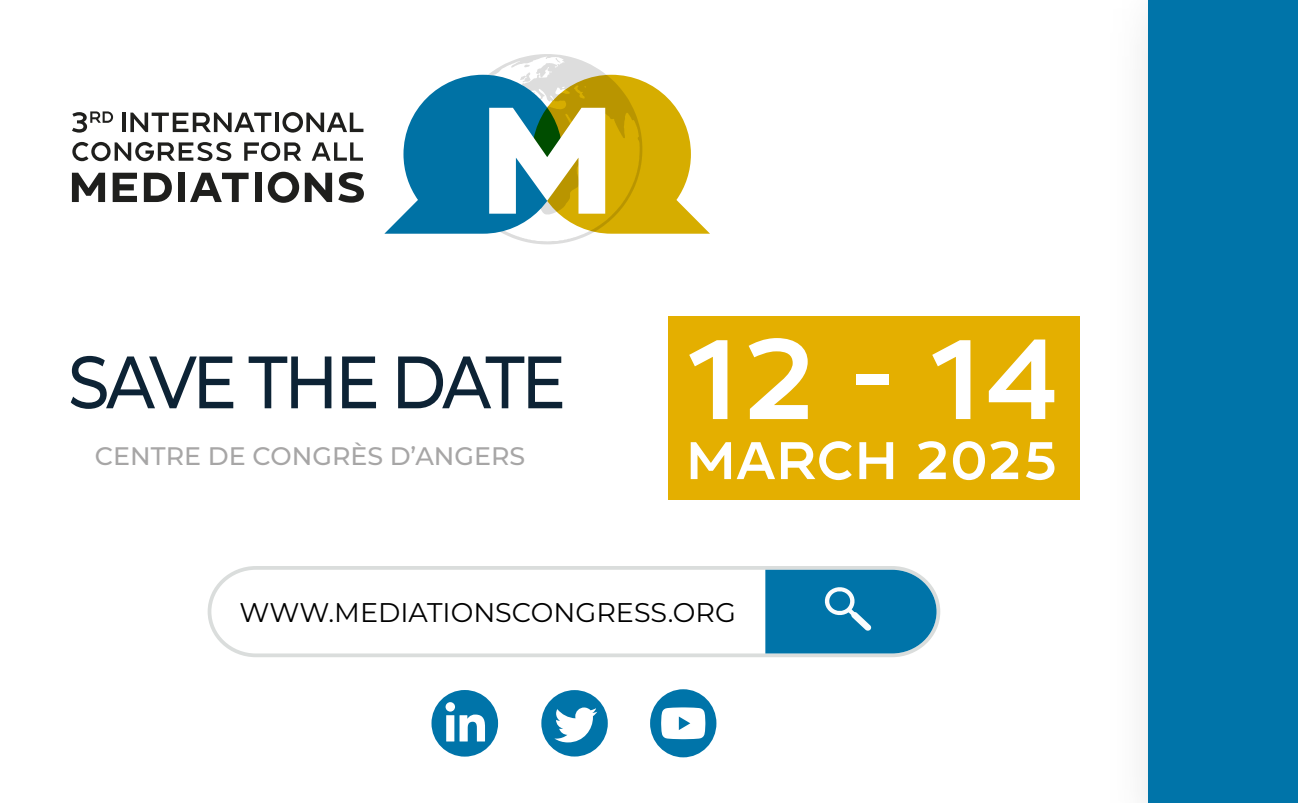
<style>
.page{position:relative;width:1298px;height:803px;background:#fff}
.page>*{position:absolute;margin:0;border:0;box-sizing:border-box;transform-origin:0 0}
.t1{font:112.8px "Conneqt";color:#fff}
.t2{font:500 73.95px "Montserrat";letter-spacing:-.055em;color:#0d2335;scale:.9 1}
.t3{font:52.8px "Conneqt";color:#fff}
.t4{font:27px "Montserrat";color:#010101}
.t5{font:500 25.35px "Montserrat";color:#a7a6a6}
</style>
<div class="page">
<svg style="left:384px;top:54px;width:326px;height:190px"></svg>
<svg style="left:72px;top:111px;width:41px;height:22px"></svg>
<hr style="left:122px;top:113px;width:3px;height:19px;background:#1f1f1d">
<svg style="left:130px;top:113px;width:141px;height:19px"></svg>
<hr style="left:275px;top:113px;width:4px;height:19px;background:#1f1f1d">
<svg style="left:282px;top:112px;width:81px;height:21px"></svg>
<svg style="left:72px;top:142px;width:159px;height:19px"></svg>
<svg style="left:244px;top:142px;width:57px;height:19px"></svg>
<svg style="left:312px;top:142px;width:51px;height:19px"></svg>
<svg style="left:72px;top:173px;width:33px;height:29px"></svg>
<svg style="left:113px;top:173px;width:24px;height:29px"></svg>
<svg style="left:144px;top:173px;width:28px;height:29px"></svg>
<div style="left:178px;top:173px;width:7px;height:29px;background:#1f1f1d"></div>
<svg style="left:190px;top:173px;width:58px;height:29px"></svg>
<div style="left:255px;top:173px;width:6px;height:29px;background:#1f1f1d"></div>
<svg style="left:268px;top:172px;width:31px;height:31px"></svg>
<svg style="left:305px;top:173px;width:27px;height:29px"></svg>
<svg style="left:338px;top:172px;width:26px;height:31px"></svg>
<div style="left:1148px;top:0;width:150px;height:802px;background:#0074a9"></div>
<div style="left:541px;top:690px;width:67px;height:66px;background:#0074a9;border-radius:50%"></div>
<svg style="left:554px;top:707px;width:43px;height:35px"></svg>
<div style="left:650px;top:689px;width:66px;height:68px;background:#0074a9;border-radius:50%"></div>
<svg style="left:661px;top:707px;width:44px;height:32px"></svg>
<svg style="left:207px;top:566px;width:734px;height:91px"></svg>
<svg style="left:211px;top:569px;width:554px;height:84px"></svg>
<svg style="left:765px;top:569px;width:171px;height:84px;background:#1780b0"></svg>
<div style="left:431px;top:690px;width:67px;height:66px;background:#0074a9;border-radius:50%"></div>
<svg style="left:446px;top:714px;width:39px;height:27px"></svg>
<div style="left:445px;top:702px;width:10px;height:9px;background:#fff;border-radius:50%"></div>
<div style="left:668px;top:316px;width:412px;height:183px;background:#e4af00"></div>
<h2 class="t2" style="left:68px;top:330px;width:555px">SAVE THE DATE</h2>
<h1 class="t1" style="left:686px;top:302px;width:378px">12 - 14</h1>
<p class="t5" style="left:95px;top:438px;width:432px">CENTRE DE CONGRÈS D’ANGERS</p>
<h3 class="t3" style="left:686px;top:424px;width:374px">MARCH 2025</h3>
<p class="t4" style="left:239px;top:593px;width:498px">WWW.MEDIATIONSCONGRESS.ORG</p>
</div>
